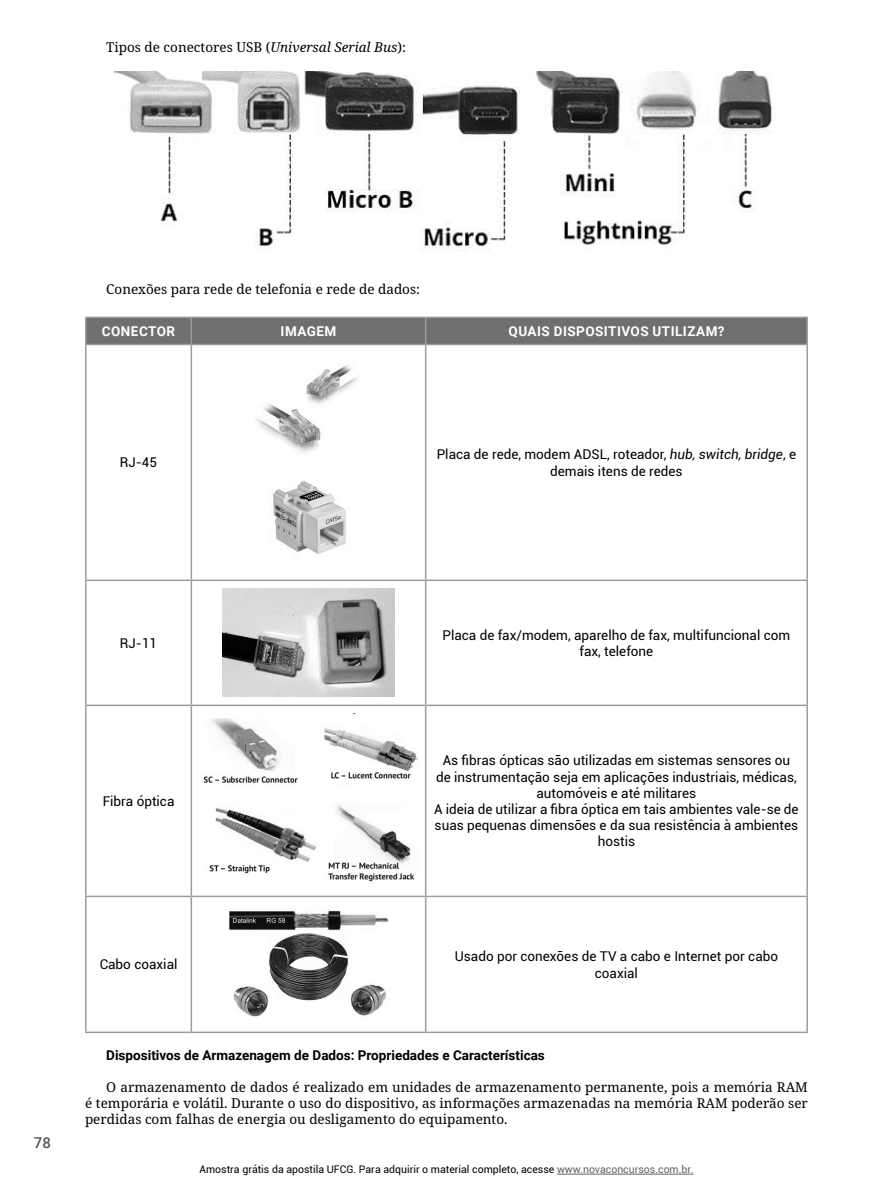
<style>
.page{position:relative;width:893px;height:1191px;background:#fff}
.page>*{position:absolute;margin:0;border:0;box-sizing:border-box;transform-origin:0 0}
.t1{font:500 15px "Roboto";color:#575757}
.t2{font:13.5px/16.2px "Roboto";color:#000;text-align:center}
.t3{font:13.5px/15.6px "Noto Serif";color:#000;text-align:justify}
.t4{font:700 13.5px "Roboto";color:#000}
.t5{font:700 13.5px "Roboto";letter-spacing:.035em;color:#fff}
.t6{font:10.5px "Roboto";color:#000}
.s1{font-style:italic}
.s2{color:#616161}
</style>
<div class="page">
<hr style="left:557px;top:1173px;width:136px;height:1px;background:#616161">
<img style="left:114px;top:72px;width:659px;height:180px">
<hr style="left:85px;top:316px;width:106px;height:2px;background:#9c9c9c">
<hr style="left:85px;top:318px;width:2px;height:26px;background:#9c9c9c">
<hr style="left:191px;top:316px;width:235px;height:2px;background:#9c9c9c">
<hr style="left:426px;top:316px;width:382px;height:2px;background:#9c9c9c">
<div style="left:86px;top:318px;width:720px;height:26px;background:#6f6f6f"></div>
<hr style="left:806px;top:318px;width:2px;height:26px;background:#9c9c9c">
<hr style="left:85px;top:344px;width:106px;height:1px;background:#9c9c9c">
<hr style="left:85px;top:345px;width:2px;height:234px;background:#9c9c9c">
<hr style="left:191px;top:344px;width:235px;height:1px;background:#9c9c9c">
<hr style="left:191px;top:345px;width:1px;height:234px;background:#9c9c9c">
<hr style="left:426px;top:344px;width:382px;height:1px;background:#9c9c9c">
<hr style="left:425px;top:345px;width:1px;height:234px;background:#9c9c9c">
<hr style="left:806px;top:345px;width:2px;height:234px;background:#9c9c9c">
<hr style="left:85px;top:579px;width:106px;height:2px;background:#9c9c9c">
<hr style="left:85px;top:581px;width:2px;height:123px;background:#9c9c9c">
<hr style="left:191px;top:579px;width:235px;height:2px;background:#9c9c9c">
<hr style="left:191px;top:581px;width:1px;height:123px;background:#9c9c9c">
<hr style="left:426px;top:579px;width:382px;height:2px;background:#9c9c9c">
<hr style="left:425px;top:581px;width:1px;height:123px;background:#9c9c9c">
<hr style="left:806px;top:581px;width:2px;height:123px;background:#9c9c9c">
<hr style="left:85px;top:704px;width:106px;height:2px;background:#9c9c9c">
<hr style="left:85px;top:706px;width:2px;height:189px;background:#9c9c9c">
<hr style="left:191px;top:704px;width:235px;height:2px;background:#9c9c9c">
<hr style="left:191px;top:706px;width:1px;height:189px;background:#9c9c9c">
<hr style="left:426px;top:704px;width:382px;height:2px;background:#9c9c9c">
<hr style="left:425px;top:706px;width:1px;height:189px;background:#9c9c9c">
<hr style="left:806px;top:706px;width:2px;height:189px;background:#9c9c9c">
<hr style="left:85px;top:895px;width:106px;height:2px;background:#9c9c9c">
<hr style="left:85px;top:897px;width:2px;height:134px;background:#9c9c9c">
<hr style="left:191px;top:895px;width:235px;height:2px;background:#9c9c9c">
<hr style="left:191px;top:897px;width:1px;height:134px;background:#9c9c9c">
<hr style="left:426px;top:895px;width:382px;height:2px;background:#9c9c9c">
<hr style="left:425px;top:897px;width:1px;height:134px;background:#9c9c9c">
<hr style="left:806px;top:897px;width:2px;height:134px;background:#9c9c9c">
<hr style="left:85px;top:1031px;width:106px;height:2px;background:#9c9c9c">
<hr style="left:191px;top:1031px;width:235px;height:2px;background:#9c9c9c">
<hr style="left:426px;top:1031px;width:382px;height:2px;background:#9c9c9c">
<img style="left:257px;top:365px;width:101px;height:87px">
<img style="left:273px;top:480px;width:73px;height:74px">
<img style="left:222px;top:589px;width:173px;height:108px">
<img style="left:203px;top:718px;width:215px;height:164px">
<img style="left:229px;top:910px;width:159px;height:107px">
<p class="t3" style="left:106px;top:40px;width:301px">Tipos de conectores USB (<span class="s1">Universal Serial Bus</span>):</p>
<p class="t3" style="left:106px;top:281px;width:315px">Conexões para rede de telefonia e rede de dados:</p>
<p class="t5" style="left:102px;top:322px;width:75px">CONECTOR</p>
<p class="t5" style="left:281px;top:322px;width:57px">IMAGEM</p>
<p class="t5" style="left:509px;top:322px;width:217px">QUAIS DISPOSITIVOS UTILIZAM?</p>
<p class="t2" style="left:120px;top:454px;width:39px">RJ-45</p>
<p class="t2" style="left:437px;top:446px;width:361px">Placa de rede, modem ADSL, roteador, <span class="s1">hub, switch, bridge</span>, e demais itens de redes</p>
<p class="t2" style="left:120px;top:634px;width:39px">RJ-11</p>
<p class="t2" style="left:442px;top:626px;width:349px">Placa de fax/modem, aparelho de fax, multifuncional com fax, telefone</p>
<p class="t2" style="left:103px;top:792px;width:73px">Fibra óptica</p>
<p class="t2" style="left:434px;top:752px;width:366px">As fibras ópticas são utilizadas em sistemas sensores ou de instrumentação seja em aplicações industriais, médicas, automóveis e até militares<br>A ideia de utilizar a fibra óptica em tais ambientes vale-se de suas pequenas dimensões e da sua resistência à ambientes hostis</p>
<p class="t1" style="left:34px;top:1132px;width:19px">78</p>
<p class="t2" style="left:100px;top:956px;width:79px">Cabo coaxial</p>
<p class="t2" style="left:455px;top:948px;width:325px">Usado por conexões de TV a cabo e Internet por cabo coaxial</p>
<p class="t4" style="left:106px;top:1045px;width:440px">Dispositivos de Armazenagem de Dados: Propriedades e Características</p>
<p class="t3" style="left:85px;top:1080px;width:724px;text-indent:21px">O armazenamento de dados é realizado em unidades de armazenamento permanente, pois a memória RAM é temporária e volátil. Durante o uso do dispositivo, as informações armazenadas na memória RAM poderão ser perdidas com falhas de energia ou desligamento do equipamento.</p>
<p class="t6" style="left:199px;top:1162px;width:495px">Amostra grátis da apostila UFCG. Para adquirir o material completo, acesse <span class="s2">www.novaconcursos.com.br.</span></p>
</div>
